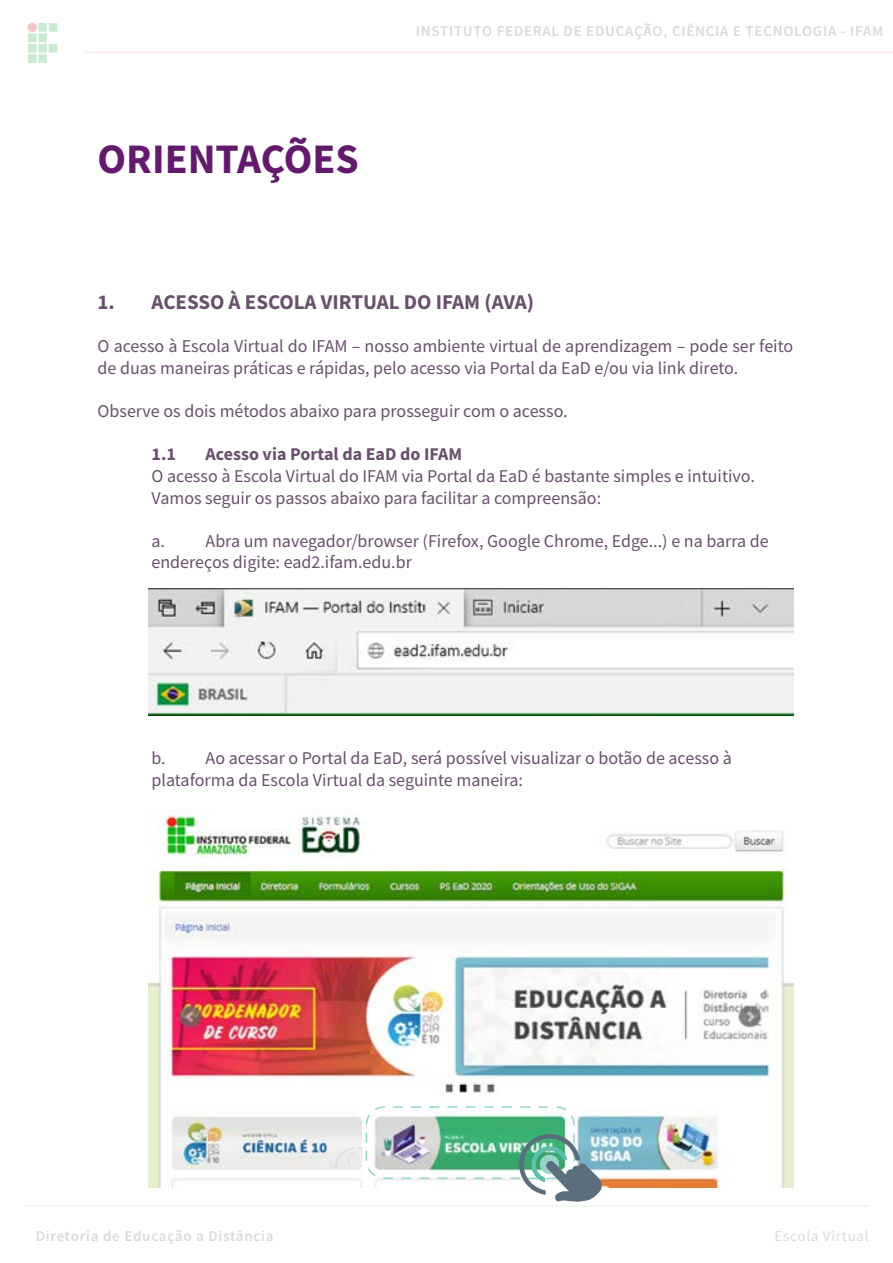
<style>
.page{position:relative;width:893px;height:1263px;background:#fff}
.page>*{position:absolute;margin:0;border:0;box-sizing:border-box;transform-origin:0 0}
.t1{font:700 42px "Source Sans Pro";color:#631a6c}
.t2{font:700 21px "Source Sans Pro";color:#69506c}
.t3{font:18px/21.6px "Source Sans Pro";color:#69506c}
.t4{font:700 18px "Source Sans Pro";color:#69506c}
.t5{font:600 15px "Source Sans Pro";letter-spacing:.05em;color:#dadada}
.t6{font:15px "Source Sans Pro";letter-spacing:.05em;color:#dadada}
</style>
<div class="page">
<hr style="left:85px;top:52px;width:808px;height:1px;background:#cd191e">
<hr style="left:24px;top:1205px;width:845px;height:2px;background:#2f9e41">
<div style="left:38px;top:23px;width:9px;height:9px;background:#ccead1"></div>
<div style="left:49px;top:23px;width:8px;height:9px;background:#ccead1"></div>
<div style="left:49px;top:44px;width:8px;height:9px;background:#ccead1"></div>
<div style="left:28px;top:33px;width:9px;height:9px;background:#ccead1"></div>
<div style="left:38px;top:33px;width:9px;height:9px;background:#ccead1"></div>
<div style="left:28px;top:44px;width:9px;height:9px;background:#ccead1"></div>
<div style="left:38px;top:44px;width:9px;height:9px;background:#ccead1"></div>
<div style="left:28px;top:54px;width:9px;height:9px;background:#ccead1"></div>
<div style="left:38px;top:54px;width:9px;height:9px;background:#ccead1"></div>
<div style="left:27px;top:23px;width:10px;height:9px;background:#f5c6c7;border-radius:50%"></div>
<img style="left:148px;top:588px;width:645px;height:128px">
<img style="left:148px;top:810px;width:645px;height:377px">
<div style="left:366px;top:1106px;width:209px;height:73px;border:2px dashed #97d5c9;border-radius:18px"></div>
<img style="left:517px;top:1131px;width:85px;height:71px">
<h1 class="t1" style="left:98px;top:131px;width:263px">ORIENTAÇÕES</h1>
<p class="t5" style="left:416px;top:21px;width:469px">INSTITUTO FEDERAL DE EDUCAÇÃO, CIÊNCIA E TECNOLOGIA - IFAM</p>
<p class="t2" style="left:98px;top:288px;width:438px">1. ACESSO À ESCOLA VIRTUAL DO IFAM (AVA)</p>
<p class="t3" style="left:98px;top:335px;width:697px">O acesso à Escola Virtual do IFAM – nosso ambiente virtual de aprendizagem – pode ser feito de duas maneiras práticas e rápidas, pelo acesso via Portal da EaD e/ou via link direto.</p>
<p class="t3" style="left:98px;top:400px;width:472px">Observe os dois métodos abaixo para prosseguir com o acesso.</p>
<p class="t4" style="left:152px;top:442px;width:26px">1.1</p>
<p class="t4" style="left:206px;top:442px;width:258px">Acesso via Portal da EaD do IFAM</p>
<p class="t3" style="left:152px;top:465px;width:605px">O acesso à Escola Virtual do IFAM via Portal da EaD é bastante simples e intuitivo.<br>Vamos seguir os passos abaixo para facilitar a compreensão:</p>
<p class="t3" style="left:152px;top:530px;width:619px">a. Abra um navegador/browser (Firefox, Google Chrome, Edge...) e na barra de endereços digite: ead2.ifam.edu.br</p>
<p class="t3" style="left:152px;top:747px;width:582px">b. Ao acessar o Portal da EaD, será possível visualizar o botão de acesso à plataforma da Escola Virtual da seguinte maneira:</p>
<p class="t5" style="left:36px;top:1226px;width:239px">Diretoria de Educação a Distância</p>
<p class="t6" style="left:774px;top:1227px;width:96px">Escola Virtual</p>
</div>
